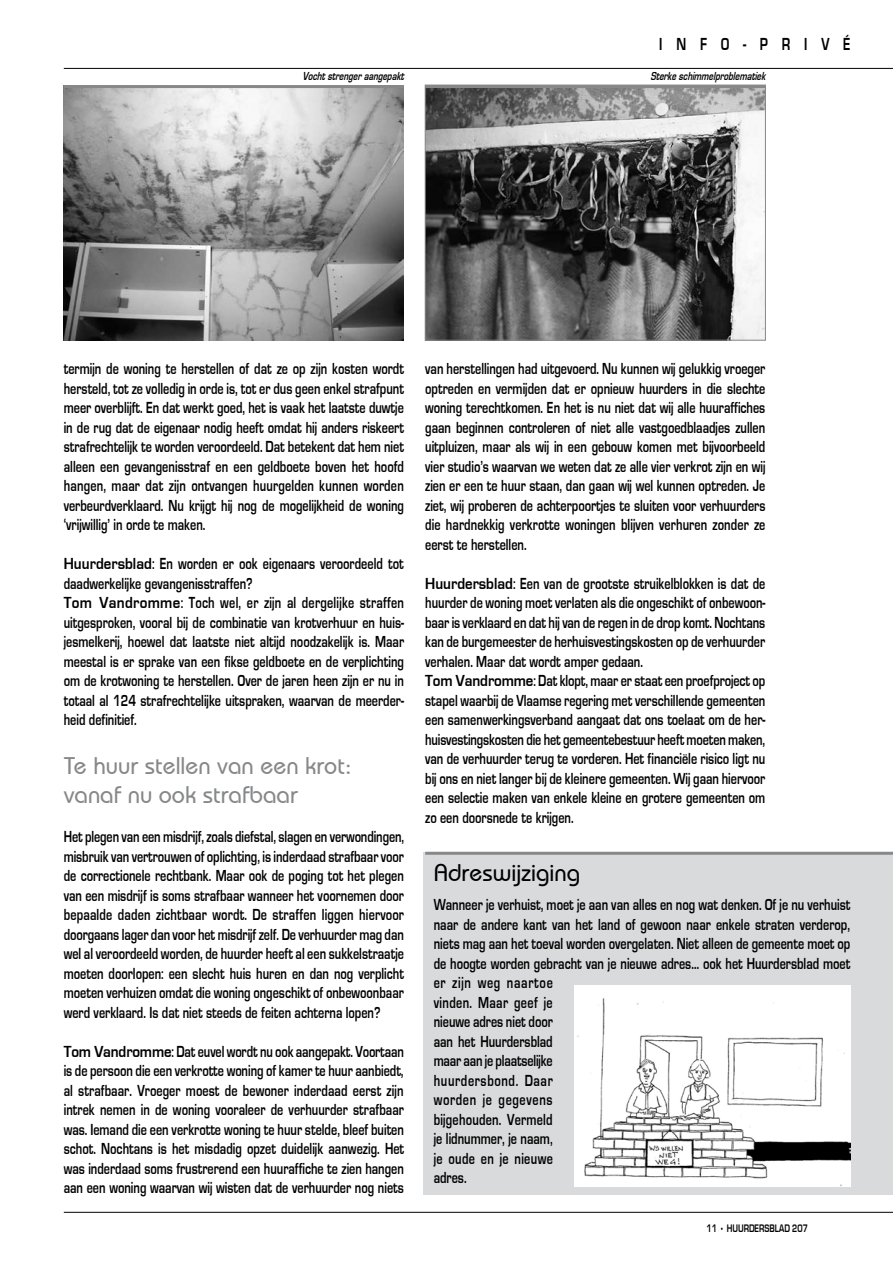
<style>
.page{position:relative;width:893px;height:1263px;background:#fff}
.page>*{position:absolute;margin:0;border:0;box-sizing:border-box;transform-origin:0 0}
.t1{font:500 24px/29.2px "Bauhaus IT Cby BT";color:#87888a}
.t2{font:500 24px "Bauhaus IT Cby BT";color:#000}
.t3{font:18px "Eurose Cond";color:#000}
.t4{font:16.5px/19.5px "Eurose Cond";color:#000;text-align:justify}
.t5{font:italic 12px "Eurose Cond";color:#000}
.t6{font:11.25px "Eurose Cond";color:#000}
.s1{font-weight:700}
</style>
<div class="page">
<hr style="left:64px;top:1212px;width:829px;height:1px;background:#000">
<hr style="left:64px;top:68px;width:829px;height:1px;background:#000">
<div style="left:424px;top:852px;width:469px;height:343px;background:#d9dadb"></div>
<hr style="left:425px;top:852px;width:468px;height:3px;background:#87888a">
<img style="left:64px;top:88px;width:340px;height:252px">
<img style="left:427px;top:88px;width:337px;height:251px">
<img style="left:574px;top:985px;width:276px;height:201px">
<hr style="left:64px;top:85px;width:340px;height:3px;background:#87888a">
<hr style="left:425px;top:85px;width:340px;height:3px;background:#87888a">
<p class="t3" style="left:659px;top:34px;width:193px">I N F O - P R I V É</p>
<p class="t5" style="left:303px;top:70px;width:103px">Vocht strenger aangepakt</p>
<p class="t5" style="left:650px;top:70px;width:117px">Sterke schimmelproblematiek</p>
<p class="t4" style="left:64px;top:359px;width:342px">termijn de woning te herstellen of dat ze op zijn kosten wordt hersteld, tot ze volledig in orde is, tot er dus geen enkel strafpunt meer overblijft. En dat werkt goed, het is vaak het laatste duwtje in de rug dat de eigenaar nodig heeft omdat hij anders riskeert strafrechtelijk te worden veroordeeld. Dat betekent dat hem niet alleen een gevangenisstraf en een geldboete boven het hoofd hangen, maar dat zijn ontvangen huurgelden kunnen worden verbeurdverklaard. Nu krijgt hij nog de mogelijkheid de woning ‘vrijwillig’ in orde te maken.</p>
<p class="t4" style="left:64px;top:554px;width:342px;text-align:left"><span class="s1">Huurdersblad</span>: En worden er ook eigenaars veroordeeld tot daadwerkelijke gevangenisstraffen?<br><span class="s1">Tom Vandromme</span>: Toch wel, er zijn al dergelijke straffen uitgesproken, vooral bij de combinatie van krotverhuur en huis&shy;jesmelkerij, hoewel dat laatste niet altijd noodzakelijk is. Maar meestal is er sprake van een fikse geldboete en de verplichting om de krotwoning te herstellen. Over de jaren heen zijn er nu in totaal al 124 strafrechtelijke uitspraken, waarvan de meerder&shy;heid definitief.</p>
<h1 class="t1" style="left:64px;top:750px;width:290px">Te huur stellen van een krot: vanaf nu ook strafbaar</h1>
<p class="t4" style="left:64px;top:827px;width:342px">Het plegen van een misdrijf, zoals diefstal, slagen en verwondingen, misbruik van vertrouwen of oplichting, is inderdaad strafbaar voor de correctionele rechtbank. Maar ook de poging tot het plegen van een misdrijf is soms strafbaar wanneer het voornemen door bepaalde daden zichtbaar wordt. De straffen liggen hiervoor doorgaans lager dan voor het misdrijf zelf. De verhuurder mag dan wel al veroordeeld worden, de huurder heeft al een sukkelstraatje moeten doorlopen: een slecht huis huren en dan nog verplicht moeten verhuizen omdat die woning ongeschikt of onbewoonbaar werd verklaard. Is dat niet steeds de feiten achterna lopen?</p>
<p class="t4" style="left:64px;top:1041px;width:342px"><span class="s1">Tom Vandromme</span>: Dat euvel wordt nu ook aangepakt. Voortaan is de persoon die een verkrotte woning of kamer te huur aanbiedt, al strafbaar. Vroeger moest de bewoner inderdaad eerst zijn intrek nemen in de woning vooraleer de verhuurder strafbaar was. Iemand die een verkrotte woning te huur stelde, bleef buiten schot. Nochtans is het misdadig opzet duidelijk aanwezig. Het was inderdaad soms frustrerend een huuraffiche te zien hangen aan een woning waarvan wij wisten dat de verhuurder nog niets</p>
<p class="t4" style="left:425px;top:359px;width:342px">van herstellingen had uitgevoerd. Nu kunnen wij gelukkig vroeger optreden en vermijden dat er opnieuw huurders in die slechte woning terechtkomen. En het is nu niet dat wij alle huuraffiches gaan beginnen controleren of niet alle vastgoedblaadjes zullen uitpluizen, maar als wij in een gebouw komen met bijvoorbeeld vier studio’s waarvan we weten dat ze alle vier verkrot zijn en wij zien er een te huur staan, dan gaan wij wel kunnen optreden. Je ziet, wij proberen de achterpoortjes te sluiten voor verhuurders die hardnekkig verkrotte woningen blijven verhuren zonder ze eerst te herstellen.</p>
<p class="t4" style="left:425px;top:573px;width:342px;text-align:left"><span class="s1">Huurdersblad</span>: Een van de grootste struikelblokken is dat de huurder de woning moet verlaten als die ongeschikt of onbewoon&shy;baar is verklaard en dat hij van de regen in de drop komt. Nochtans kan de burgemeester de herhuisvestingskosten op de verhuurder verhalen. Maar dat wordt amper gedaan.<br><span class="s1">Tom Vandromme</span>: Dat klopt, maar er staat een proefproject op stapel waarbij de Vlaamse regering met verschillende gemeenten een samenwerkingsverband aangaat dat ons toelaat om de her&shy;huisvestingskosten die het gemeentebestuur heeft moeten maken, van de verhuurder terug te vorderen. Het financiële risico ligt nu bij ons en niet langer bij de kleinere gemeenten. Wij gaan hiervoor een selectie maken van enkele kleine en grotere gemeenten om zo een doorsnede te krijgen.</p>
<h1 class="t2" style="left:434px;top:858px;width:148px">Adreswijziging</h1>
<p class="t4" style="left:434px;top:895px;width:418px;text-align:left">Wanneer je verhuist, moet je aan van alles en nog wat denken. Of je nu verhuist naar de andere kant van het land of gewoon naar enkele straten verderop, niets mag aan het toeval worden overgelaten. Niet alleen de gemeente moet op de hoogte worden gebracht van je nieuwe adres… ook het Huurdersblad moet er zijn weg naartoe<br>vinden. Maar geef je<br>nieuwe adres niet door<br>aan het Huurdersblad<br>maar aan je plaatselijke<br>huurdersbond. Daar<br>worden je gegevens<br>bijgehouden. Vermeld<br>je lidnummer, je naam,<br>je oude en je nieuwe<br>adres.</p>
<p class="t6" style="left:707px;top:1222px;width:103px">11 • Huurdersblad 207</p>
</div>
